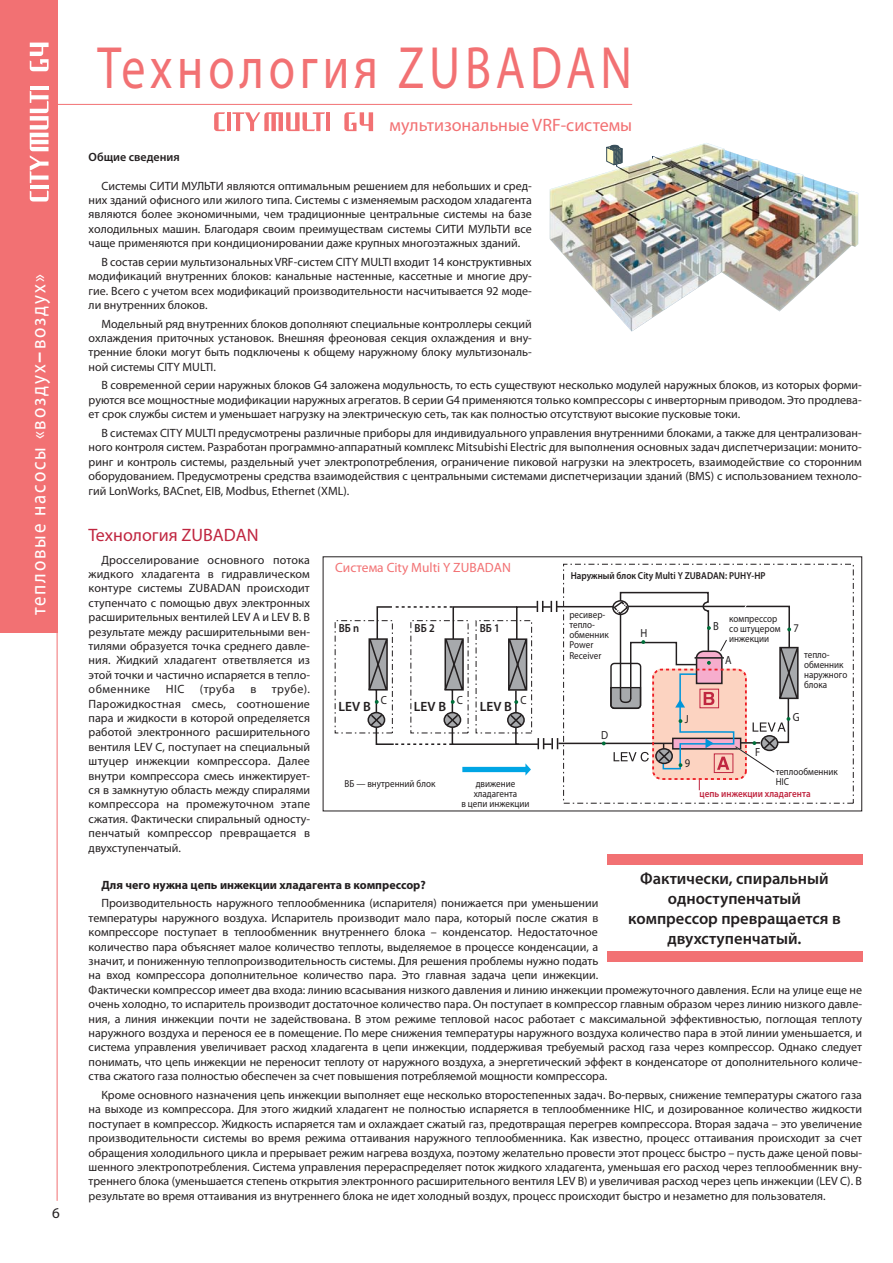
<style>
.page{position:relative;width:893px;height:1263px;background:#fff}
.page>*{position:absolute;margin:0;border:0;box-sizing:border-box;transform-origin:0 0}
.t1{font:60px "Myriad Pro";letter-spacing:.1em;color:#f27173;scale:.8 1}
.t2{font:21px "Myriad Pro";letter-spacing:.1em;color:#fff;scale:.9 1}
.t3{font:18px "Myriad Pro";color:#f27173}
.t4{font:18px "Myriad Pro";color:#c02640}
.t5{font:600 16.5px/19.8px "Myriad Pro";color:#231f20;text-align:center}
.t6{font:15px "Myriad Pro";color:#231f20}
.t7{font:13.5px "Myriad Pro";color:#f27173}
.t8{font:600 13.5px "Myriad Pro";letter-spacing:.005em;color:#231f20}
.t9{font:12px/14.4px "Myriad Pro";color:#231f20;text-align:justify}
.t10{font:700 12px "Myriad Pro";color:#231f20}
.t11{font:600 12px "Myriad Pro";color:#231f20}
.t12{font:11.85px "Myriad Pro";color:#231f20;scale:.9 1}
.t13{font:600 11.85px "Myriad Pro";color:#231f20;scale:.9 1}
.t14{font:10.05px/10.1px "Myriad Pro";color:#231f20;scale:.9 1}
.t15{font:600 10.05px "Myriad Pro";color:#231f20;scale:.9 1}
.t16{font:600 10.05px "Myriad Pro";color:#c02640;scale:.9 1}
.s1{font-weight:700}
</style>
<div class="page">
<div style="left:0;top:0;width:57px;height:632px;background:#f27173"></div>
<hr style="left:57px;top:627px;width:1px;height:574px;background:#f27173">
<hr style="left:56px;top:104px;width:576px;height:1px;background:#f27173">
<svg style="left:30px;top:190px;width:19px;height:12px"></svg>
<hr style="left:30px;top:185px;width:19px;height:4px;background:#fff">
<hr style="left:30px;top:86px;width:19px;height:4px;background:#fff">
<svg style="left:30px;top:43px;width:19px;height:28px"></svg>
<svg style="left:30px;top:91px;width:19px;height:92px"></svg>
<img style="left:550px;top:143px;width:308px;height:188px">
<svg style="left:604px;top:143px;width:21px;height:22px"></svg>
<svg style="left:214px;top:112px;width:11px;height:19px"></svg>
<hr style="left:227px;top:112px;width:4px;height:19px;background:#f27173">
<hr style="left:326px;top:112px;width:3px;height:19px;background:#f27173">
<svg style="left:344px;top:112px;width:29px;height:19px"></svg>
<svg style="left:232px;top:112px;width:93px;height:19px"></svg>
<svg style="left:367px;top:591px;width:432px;height:199px"></svg>
<div style="left:563px;top:564px;width:291px;height:240px;border:1px dashed #231f20"></div>
<div style="left:607px;top:952px;width:255px;height:10px;background:#f27173"></div>
<div style="left:607px;top:854px;width:255px;height:11px;background:#f27173"></div>
<h2 class="t2" style="left:26px;top:615px;width:380px;rotate:-90deg">тепловые насосы «воздух<span class="s1">−</span>воздух»</h2>
<p class="t6" style="left:52px;top:1204px;width:9px">6</p>
<h1 class="t1" style="left:97px;top:32px;width:670px">Технология ZUBADAN</h1>
<h3 class="t3" style="left:390px;top:114px;width:244px">мультизональные VRF-системы</h3>
<p class="t11" style="left:89px;top:150px;width:93px">Общие сведения</p>
<p class="t9" style="left:89px;top:178px;width:445px;text-indent:13px">Си с те мы СИ ТИ МУЛЬ ТИ яв ля ют ся оп ти маль ным ре ше ни ем для не боль ших и сред&shy;них зда ний офис но го или жи ло го ти па. Си с те мы с из ме ня е мым рас хо дом хла да ген та яв ля ют ся бо лее эко но мич ны ми, чем тра ди ци он ные цен т раль ные си с те мы на ба зе хо ло диль ных ма шин. Бла го да ря сво им пре иму ще ст вам си с те мы СИ ТИ МУЛЬ ТИ все ча ще при ме ня ют ся при кон ди ци о ни ро ва нии да же круп ных мно го этаж ных зда ний.</p>
<p class="t9" style="left:89px;top:254px;width:445px;text-indent:13px">В состав серии мультизональных VRF-систем CITY MULTI входит 14 конструктивных модификаций внутренних блоков: канальные настенные, кассетные и многие дру&shy;гие. Всего с учетом всех модификаций производительности насчитывается 92 моде&shy;ли внутренних блоков.</p>
<p class="t9" style="left:89px;top:316px;width:445px;text-indent:13px">Модельный ряд внутренних блоков дополняют специальные контроллеры секций охлаждения приточных установок. Внешняя фреоновая секция охлаждения и вну&shy;тренние блоки могут быть подключены к общему наружному блоку мультизональ&shy;ной системы CITY MULTI.</p>
<p class="t9" style="left:89px;top:378px;width:775px;text-indent:13px">В современной серии наружных блоков G4 заложена модульность, то есть существуют несколько модулей наружных блоков, из которых форми&shy;руются все мощностные модификации наружных агрегатов. В серии G4 применяются только компрессоры с инверторным приводом. Это продлева&shy;ет срок службы систем и уменьшает нагрузку на электрическую сеть, так как полностью отсутствуют высокие пусковые токи.</p>
<p class="t9" style="left:89px;top:426px;width:775px;text-indent:13px">В системах CITY MULTI предусмотрены различные приборы для индивидуального управления внутренними блоками, а также для централизован&shy;ного контроля систем. Разработан программно-аппаратный комплекс Mitsubishi Electric для выполнения основных задач диспетчеризации: монито&shy;ринг и контроль системы, раздельный учет электропотребления, ограничение пиковой нагрузки на электросеть, взаимодействие со сторонним оборудованием. Предусмотрены средства взаимодействия с центральными системами диспетчеризации зданий (BMS) с использованием техноло&shy;гий LonWorks, BACnet, EIB, Modbus, Ethernet (XML).</p>
<h3 class="t4" style="left:89px;top:525px;width:171px">Технология ZUBADAN</h3>
<p class="t9" style="left:89px;top:552px;width:223px;text-indent:13px">Дросселирование основного потока жидкого хладагента в гидравлическом контуре системы ZUBADAN происходит ступенчато с помощью двух электронных расширительных вентилей LEV A и LEV B. В результате между расширительными вен&shy;тилями образуется точка среднего давле&shy;ния. Жидкий хладагент ответвляется из этой точки и частично испаряется в тепло&shy;обменнике</p>
<p class="t7" style="left:335px;top:560px;width:177px">Система City Multi Y ZUBADAN</p>
<p class="t15" style="left:571px;top:570px;width:218px">Наружный блок City Multi Y ZUBADAN: PUHY-HP</p>
<p class="t14" style="left:569px;top:610px;width:45px">ресивер&shy;тепло&shy;обменник<br>Power<br>Receiver</p>
<p class="t14" style="left:729px;top:614px;width:58px">компрессор со штуцером инжекции</p>
<p class="t12" style="left:713px;top:619px;width:8px">B</p>
<p class="t13" style="left:339px;top:621px;width:24px">ВБ n</p>
<p class="t13" style="left:415px;top:621px;width:24px">ВБ 2</p>
<p class="t13" style="left:480px;top:621px;width:24px">ВБ 1</p>
<p class="t12" style="left:793px;top:621px;width:8px">7</p>
<p class="t12" style="left:640px;top:626px;width:9px">H</p>
<p class="t14" style="left:804px;top:650px;width:50px">тепло&shy;обменник наружного блока</p>
<p class="t12" style="left:725px;top:653px;width:9px">A</p>
<p class="t9" style="left:89px;top:682px;width:223px;text-indent:183px">трубе).<br>Парожидкостная смесь, соотношение пара и жидкости в которой определяется работой электронного расширительного вентиля LEV C, поступает на специальный штуцер инжекции компрессора. Далее внутри компрессора смесь инжектирует&shy;ся в замкнутую область между спиралями компрессора на промежуточном этапе сжатия. Фактически спиральный односту&shy;пенчатый компрессор превращается в двухступенчатый.</p>
<p class="t10" style="left:101px;top:878px;width:326px">Для чего нужна цепь инжекции хладагента в компрессор?</p>
<p class="t9" style="left:89px;top:896px;width:775px;text-align:left;text-indent:13px">Производительность наружного теплообменника (испарителя) понижается при уменьшении<br>температуры наружного воздуха. Испаритель производит мало пара, который после сжатия в<br>компрессоре поступает в теплообменник внутреннего блока – конденсатор. Недостаточное<br>количество пара объясняет малое количество теплоты, выделяемое в процессе конденсации, а<br>значит, и пониженную теплопроизводительность системы. Для решения проблемы нужно подать<br>на вход компрессора дополнительное количество пара. Это главная задача цепи инжекции.<br>Фактически компрессор имеет два входа: линию всасывания низкого давления и линию инжекции промежуточного давления. Если на улице еще не очень холодно, то испаритель производит достаточное количество пара. Он поступает в компрессор главным образом через линию низкого давле&shy;ния, а линия инжекции почти не задействована. В этом режиме тепловой насос работает с максимальной эффективностью, поглощая теплоту наружного воздуха и перенося ее в помещение. По мере снижения температуры наружного воздуха количество пара в этой линии уменьшается, и система управления увеличивает расход хладагента в цепи инжекции, поддерживая требуемый расход газа через компрессор. Однако следует понимать, что цепь инжекции не переносит теплоту от наружного воздуха, а энергетический эффект в конденсаторе от дополнительного количе&shy;ства сжатого газа полностью обеспечен за счет повышения потребляемой мощности компрессора.</p>
<p class="t9" style="left:89px;top:1088px;width:775px;text-indent:13px">Кроме основного назначения цепь инжекции выполняет еще несколько второстепенных задач. Во-первых, снижение температуры сжатого газа на выходе из компрессора. Для этого жидкий хладагент не полностью испаряется в теплообменнике HIC, и дозированное количество жидкости поступает в компрессор. Жидкость испаряется там и охлаждает сжатый газ, предотвращая перегрев компрессора. Вторая задача – это увеличение производительности системы во время режима оттаивания наружного теплообменника. Как известно, процесс оттаивания происходит за счет обращения холодильного цикла и прерывает режим нагрева воздуха, поэтому желательно провести этот процесс быстро – пусть даже ценой повы&shy;шенного электропотребления. Система управления перераспределяет поток жидкого хладагента, уменьшая его расход через теплообменник вну&shy;треннего блока (уменьшается степень открытия электронного расширительного вентиля LEV B) и увеличивая расход через цепь инжекции (LEV C). В результате во время оттаивания из внутреннего блока не идет холодный воздух, процесс происходит быстро и незаметно для пользователя.</p>
<p class="t9" style="left:166px;top:682px;width:20px">HIC</p>
<p class="t9" style="left:200px;top:682px;width:37px">(труба</p>
<p class="t9" style="left:250px;top:682px;width:7px">в</p>
<p class="t12" style="left:381px;top:693px;width:8px">C</p>
<p class="t12" style="left:457px;top:693px;width:8px">C</p>
<p class="t12" style="left:520px;top:693px;width:8px">C</p>
<p class="t8" style="left:339px;top:699px;width:34px">LEV B</p>
<p class="t8" style="left:414px;top:699px;width:34px">LEV B</p>
<p class="t8" style="left:480px;top:699px;width:34px">LEV B</p>
<p class="t12" style="left:793px;top:710px;width:9px">G</p>
<p class="t12" style="left:685px;top:712px;width:6px">J</p>
<p class="t12" style="left:685px;top:756px;width:8px">9</p>
<p class="t12" style="left:601px;top:728px;width:9px">D</p>
<p class="t12" style="left:755px;top:745px;width:7px">F</p>
<p class="t14" style="left:776px;top:767px;width:71px">теплообменник<br>HIC</p>
<p class="t14" style="left:345px;top:778px;width:102px">ВБ — внутренний блок</p>
<p class="t14" style="left:461px;top:778px;width:77px;text-align:center">движение хладагента<br>в цепи инжекции</p>
<p class="t16" style="left:700px;top:788px;width:125px">цепь инжекции хладагента</p>
<h3 class="t5" style="left:628px;top:869px;width:214px">Фактически, спиральный одноступенчатый компрессор превращается в двухступенчатый.</h3>
</div>
